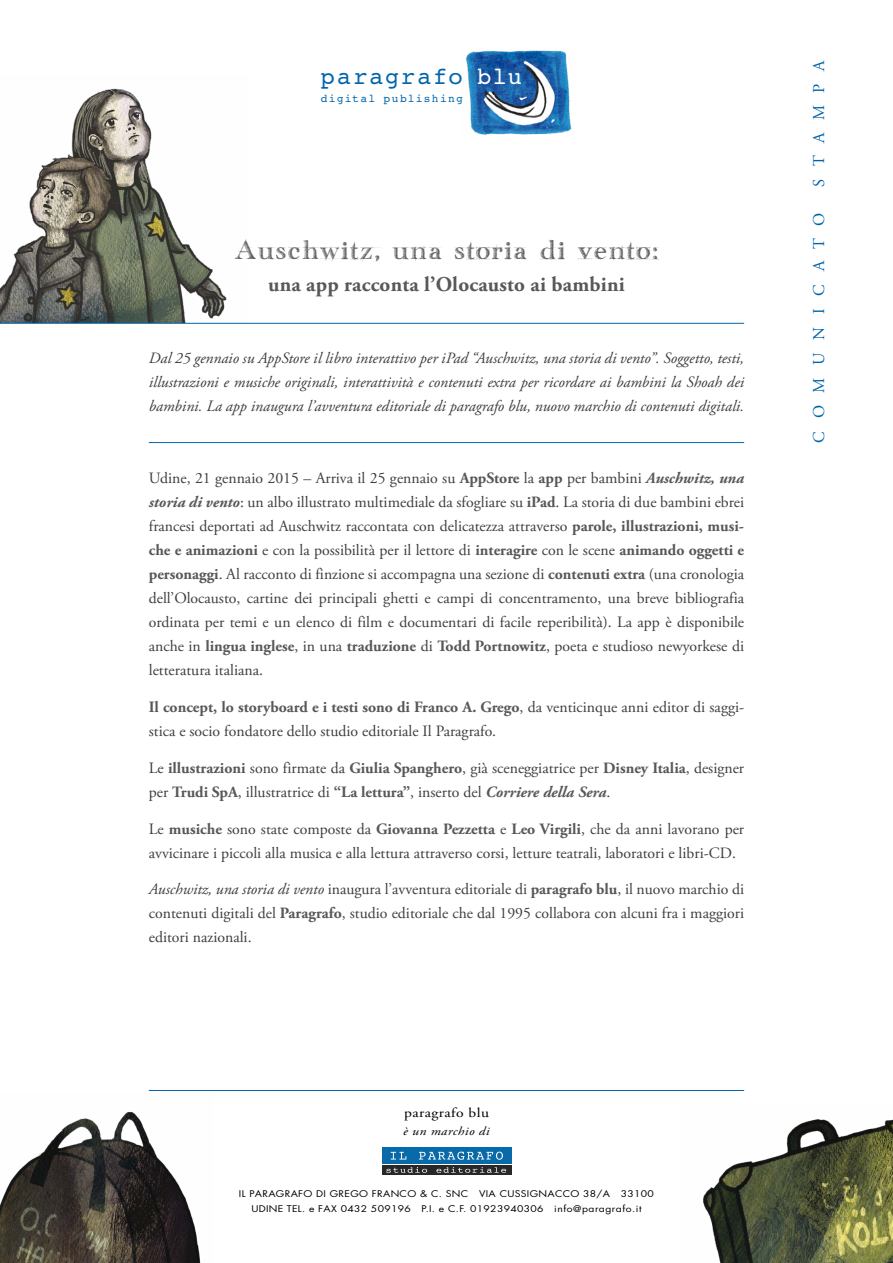
<style>
.page{position:relative;width:893px;height:1263px;background:#fff}
.page>*{position:absolute;margin:0;border:0;box-sizing:border-box;transform-origin:0 0}
.t1{font:24px "Courier";letter-spacing:.06em;color:#0065ac}
.testo_scheda{font:22.5px "handwriting draft free version";letter-spacing:.05em;color:#58585a}
.testo_scheda-2{font:700 21px "Adobe Garamond Pro";letter-spacing:.01em;color:#58585a}
.titoletto_scheda{font:16.5px "Adobe Garamond Pro";letter-spacing:.775em;color:#0064ab}
.testo_scheda-3{font:15.75px/24px "Adobe Garamond Pro";color:#3e3d40}
.testo_scheda-4{font:italic 15.75px/24px "Adobe Garamond Pro";color:#3e3d40;text-align:justify}
.t2{font:13.5px "Adobe Garamond Pro";letter-spacing:.03em;color:#000;scale:1.15 1}
.t3{font:italic 12px "Adobe Garamond Pro";letter-spacing:.03em;color:#000;scale:1.15 1}
.t4{font:11.25px "Courier";letter-spacing:.115em;color:#0065ac}
.t5{font:9px/15px "Futura";letter-spacing:.03em;color:#000;text-align:center;scale:1.15 1}
.s1{color:#fff}
.s2{font-weight:700;color:#58585a}
.s3{font-weight:700;font-style:italic;color:#58585a}
.s4{font-style:italic}
</style>
<div class="page">
<img style="left:0;top:88px;width:248px;height:235px">
<img style="left:0;top:1112px;width:201px;height:151px">
<img style="left:703px;top:1119px;width:190px;height:144px">
<hr style="left:0;top:323px;width:744px;height:1px;background:#0064ab">
<hr style="left:149px;top:442px;width:595px;height:1px;background:#0064ab">
<img style="left:466px;top:50px;width:106px;height:85px">
<div style="left:382px;top:1147px;width:129px;height:17px;background:#086aa8"></div>
<svg style="left:391px;top:1152px;width:15px;height:7px"></svg>
<svg style="left:419px;top:1151px;width:84px;height:9px"></svg>
<div style="left:382px;top:1165px;width:129px;height:9px;background:#282829"></div>
<svg style="left:386px;top:1167px;width:41px;height:6px"></svg>
<svg style="left:436px;top:1167px;width:70px;height:6px"></svg>
<hr style="left:149px;top:1090px;width:595px;height:1px;background:#0064ab">
<p class="t1" style="left:320px;top:58px;width:203px">paragrafo <span class="s1">blu</span></p>
<p class="t4" style="left:321px;top:90px;width:144px">digital publishing</p>
<p class="testo_scheda" style="left:234px;top:237px;width:427px">Auschwitz, una storia di vento:</p>
<p class="testo_scheda-2" style="left:268px;top:272px;width:358px">una app racconta l’Olocausto ai bambini</p>
<p class="testo_scheda-4" style="left:149px;top:347px;width:597px">Dal 25 gennaio su AppStore il libro interattivo per iPad “Auschwitz, una storia di vento”. Soggetto, testi, illustrazioni e musiche originali, interattività e contenuti extra per ricordare ai bambini la Shoah dei bambini. La app inaugura l’avventura editoriale di paragrafo blu, nuovo marchio di contenuti digitali.</p>
<p class="testo_scheda-3" style="left:149px;top:467px;width:597px;text-align:justify">Udine, 21 gennaio 2015 – Arriva il 25 gennaio su <span class="s2">AppStore</span> la <span class="s2">app</span> per bambini <span class="s3">Auschwitz, una storia di vento</span>: un albo illustrato multimediale da sfogliare su <span class="s2">iPad</span>. La storia di due bambini ebrei francesi deportati ad Auschwitz raccontata con delicatezza attraverso <span class="s2">parole, illustrazioni, musi&shy;che e animazioni</span> e con la possibilità per il lettore di <span class="s2">interagire</span> con le scene <span class="s2">animando oggetti e personaggi</span>. Al racconto di finzione si accompagna una sezione di <span class="s2">contenuti extra</span> (una cronologia dell’Olocausto, cartine dei principali ghetti e campi di concentramento, una breve bibliografia ordinata per temi e un elenco di film e documentari di facile reperibilità). La app è disponibile anche in <span class="s2">lingua inglese</span>, in una <span class="s2">traduzione</span> di <span class="s2">Todd Portnowitz</span>, poeta e studioso newyorkese di letteratura italiana.</p>
<p class="testo_scheda-3" style="left:149px;top:696px;width:597px"><span class="s2">Il concept, lo storyboard e i testi sono di Franco A. Grego</span>, da venticinque anni editor di saggi&shy;stica e socio fondatore dello studio editoriale Il Paragrafo.</p>
<p class="testo_scheda-3" style="left:149px;top:756px;width:597px">Le <span class="s2">illustrazioni</span> sono firmate da <span class="s2">Giulia Spanghero</span>, già sceneggiatrice per <span class="s2">Disney Italia</span>, designer per <span class="s2">Trudi SpA</span>, illustratrice di <span class="s2">“La lettura”</span>, inserto del <span class="s3">Corriere della Sera</span>.</p>
<p class="testo_scheda-3" style="left:149px;top:817px;width:597px">Le <span class="s2">musiche</span> sono state composte da <span class="s2">Giovanna Pezzetta</span> e <span class="s2">Leo Virgili</span>, che da anni lavorano per avvicinare i piccoli alla musica e alla lettura attraverso corsi, letture teatrali, laboratori e libri-CD.</p>
<p class="testo_scheda-3" style="left:149px;top:878px;width:597px;text-align:justify"><span class="s4">Auschwitz, una storia di vento</span> inaugura l’avventura editoriale di <span class="s2">paragrafo blu</span>, il nuovo marchio di contenuti digitali del <span class="s2">Paragrafo</span>, studio editoriale che dal 1995 collabora con alcuni fra i maggiori editori nazionali.</p>
<p class="t2" style="left:404px;top:1104px;width:75px">paragrafo blu</p>
<p class="t3" style="left:403px;top:1124px;width:77px">è un marchio di</p>
<p class="t5" style="left:239px;top:1186px;width:362px">IL PARAGRAFO DI GREGO FRANCO &amp; C. SNC VIA CUSSIGNACCO 38/A 33100<br>UDINE TEL. e FAX 0432 509196 P.I. e C.F. 01923940306 info@paragrafo.it</p>
<p class="titoletto_scheda" style="left:809px;top:187px;width:128px;rotate:-90deg">STAMPA</p>
<p class="titoletto_scheda" style="left:809px;top:443px;width:231px;rotate:-90deg">COMUNICATO</p>
</div>
